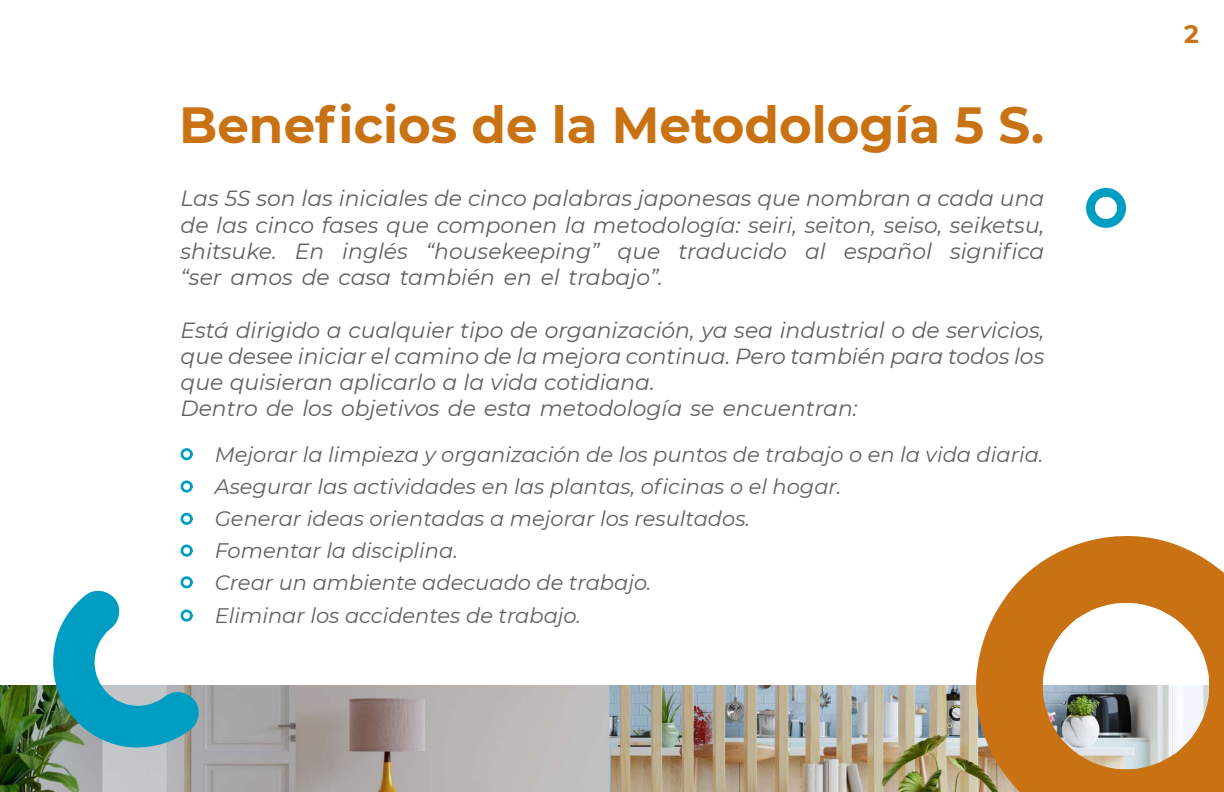
<style>
.page{position:relative;width:1224px;height:792px;background:#fff}
.page>*{position:absolute;margin:0;border:0;box-sizing:border-box;transform-origin:0 0}
.t1{font:700 50.7px "Montserrat";color:#c97214}
.t2{font:700 25px "Montserrat";color:#c97214}
.t3{font:italic 21.9px/26.3px "Montserrat";color:#606060;text-align:justify}
.t4{font:italic 21px/32.2px "Montserrat";color:#606060}
</style>
<div class="page">
<img style="left:0;top:686px;width:974px;height:106px">
<svg style="left:974px;top:535px;width:250px;height:257px;fill:#c97214"></svg>
<svg style="left:1086px;top:187px;width:40px;height:41px"></svg>
<svg style="left:180px;top:448px;width:13px;height:12px"></svg>
<svg style="left:180px;top:480px;width:13px;height:13px"></svg>
<svg style="left:180px;top:512px;width:13px;height:13px"></svg>
<svg style="left:180px;top:544px;width:13px;height:13px"></svg>
<svg style="left:52px;top:576px;width:150px;height:172px"></svg>
<h1 class="t1" style="left:179px;top:88px;width:867px">Beneficios de la Metodología 5 S.</h1>
<p class="t3" style="left:181px;top:185px;width:865px">Las 5S son las iniciales de cinco palabras japonesas que nombran a cada una de las cinco fases que componen la metodología: seiri, seiton, seiso, seiketsu, shitsuke. En inglés “housekeeping” que traducido al español significa “ser amos de casa también en el trabajo”.</p>
<p class="t3" style="left:181px;top:316px;width:865px;text-align:left">Está dirigido a cualquier tipo de organización, ya sea industrial o de servicios, que desee iniciar el camino de la mejora continua. Pero también para todos los que quisieran aplicarlo a la vida cotidiana.<br>Dentro de los objetivos de esta metodología se encuentran:</p>
<p class="t4" style="left:215px;top:437px;width:830px">Mejorar la limpieza y organización de los puntos de trabajo o en la vida diaria.<br>Asegurar las actividades en las plantas, oficinas o el hogar.<br>Generar ideas orientadas a mejorar los resultados.<br>Fomentar la disciplina.<br>Crear un ambiente adecuado de trabajo.<br>Eliminar los accidentes de trabajo.</p>
<p class="t2" style="left:1184px;top:16px;width:16px">2</p>
</div>
